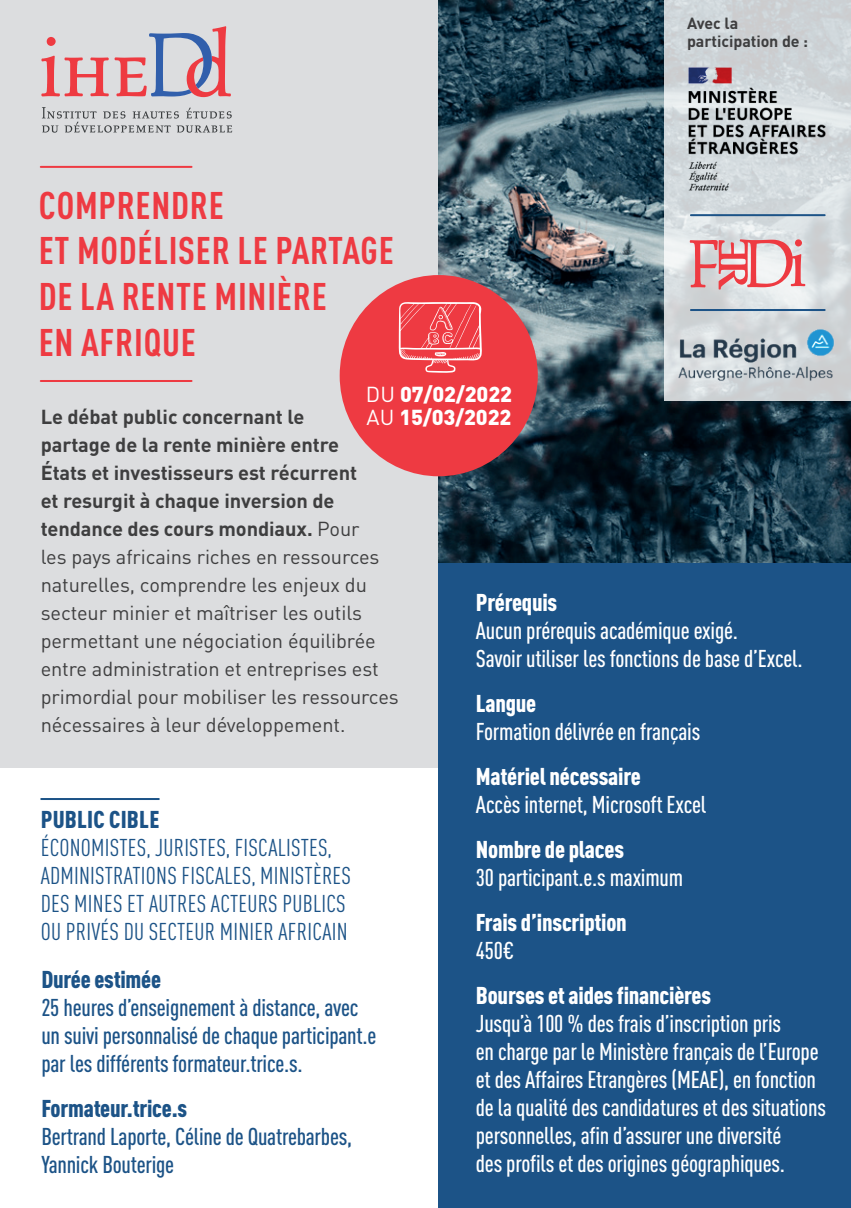
<style>
.page{position:relative;width:851px;height:1208px;background:#fff}
.page>*{position:absolute;margin:0;border:0;box-sizing:border-box;transform-origin:0 0}
.t1{font:700 condensed 38px/45.6px "DIN Pro";letter-spacing:.02em;color:#ee3a42}
.t2{font:500 condensed 24px/28px "DIN Pro";letter-spacing:-.01em;color:#fff}
.t3{font:500 condensed 24px/28px "DIN Pro";letter-spacing:-.01em;color:#1c5387}
.t4{font:condensed 24px/28px "DIN Pro";letter-spacing:.01em;color:#1c5387}
.t5{font:900 condensed 24px "DIN Pro";letter-spacing:-.01em;color:#fff}
.t6{font:900 condensed 24px "DIN Pro";letter-spacing:-.01em;color:#1c5387}
.t7{font:900 condensed 24px "DIN Pro";letter-spacing:.01em;color:#1c5387}
.t8{font:900 21.4px/23.6px "DIN Pro";letter-spacing:-.01em;color:#fff}
.t9{font:20px/28px "DIN Pro";letter-spacing:-.005em;color:#3e3e3f}
.t10{font:700 16px/18px "DIN Pro";letter-spacing:-.005em;color:#3e3e3f}
.s1{font-weight:400}
.s2{font-weight:700}
</style>
<div class="page">
<div style="left:0;top:0;width:850px;height:767px;background:#dcdddf"></div>
<div style="left:438px;top:562px;width:412px;height:646px;background:#1c5387"></div>
<img style="left:438px;top:0;width:412px;height:562px">
<svg style="left:664px;top:0;width:186px;height:401px;fill:#d0d6da"></svg>
<hr style="left:41px;top:166px;width:150px;height:2px;background:#ee3a42">
<hr style="left:41px;top:380px;width:150px;height:2px;background:#ee3a42">
<hr style="left:40px;top:798px;width:119px;height:2px;background:#1c5387">
<svg style="left:41px;top:26px;width:190px;height:71px"></svg>
<svg style="left:42px;top:107px;width:190px;height:26px"></svg>
<img style="left:681px;top:53px;width:159px;height:152px">
<svg style="left:689px;top:239px;width:116px;height:51px"></svg>
<hr style="left:690px;top:214px;width:134px;height:2px;background:#1c5387">
<div style="left:339px;top:275px;width:198px;height:201px;background:#ee3a42;border-radius:50%"></div>
<svg style="left:398px;top:302px;width:84px;height:71px"></svg>
<img style="left:674px;top:323px;width:163px;height:63px">
<hr style="left:690px;top:309px;width:134px;height:2px;background:#1c5387">
<h1 class="t1" style="left:39px;top:179px;width:356px">COMPRENDRE<br>ET MODÉLISER LE PARTAGE<br>DE LA RENTE MINIÈRE<br>EN AFRIQUE</h1>
<p class="t10" style="left:687px;top:12px;width:123px">Avec la participation de :</p>
<p class="t8" style="left:365px;top:379px;width:148px"><span class="s1">DU</span> 07/02/2022<br><span class="s1">AU</span> 15/03/2022</p>
<p class="t9" style="left:41px;top:401px;width:359px"><span class="s2">Le débat public concernant le<br>partage de la rente minière entre<br>États et investisseurs est récurrent<br>et resurgit à chaque inversion de tendance des cours mondiaux.</span> Pour<br>les pays africains riches en ressources naturelles, comprendre les enjeux du secteur minier et maîtriser les outils permettant une négociation équilibrée entre administration et entreprises est primordial pour mobiliser les ressources nécessaires à leur développement.</p>
<p class="t5" style="left:476px;top:583px;width:83px">Prérequis</p>
<p class="t2" style="left:476px;top:614px;width:328px">Aucun prérequis académique exigé.<br>Savoir utiliser les fonctions de base d’Excel.</p>
<p class="t5" style="left:476px;top:684px;width:62px">Langue</p>
<p class="t2" style="left:476px;top:715px;width:226px">Formation délivrée en français</p>
<p class="t5" style="left:476px;top:757px;width:166px">Matériel nécessaire</p>
<p class="t2" style="left:476px;top:788px;width:232px">Accès internet, Microsoft Excel</p>
<p class="t5" style="left:476px;top:830px;width:150px">Nombre de places</p>
<p class="t2" style="left:476px;top:861px;width:209px">30 participant.e.s maximum</p>
<p class="t5" style="left:476px;top:903px;width:152px">Frais d’inscription</p>
<p class="t2" style="left:476px;top:934px;width:40px">450€</p>
<p class="t5" style="left:476px;top:976px;width:237px">Bourses et aides financières</p>
<p class="t2" style="left:476px;top:1007px;width:351px">Jusqu’à 100 % des frais d’inscription pris<br>en charge par le Ministère français de l’Europe et des Affaires Etrangères (MEAE), en fonction de la qualité des candidatures et des situations personnelles, afin d’assurer une diversité<br>des profils et des origines géographiques.</p>
<p class="t7" style="left:41px;top:801px;width:120px">PUBLIC CIBLE</p>
<p class="t4" style="left:41px;top:832px;width:312px">ÉCONOMISTES, JURISTES, FISCALISTES, ADMINISTRATIONS FISCALES, MINISTÈRES DES MINES ET AUTRES ACTEURS PUBLICS OU PRIVÉS DU SECTEUR MINIER AFRICAIN</p>
<p class="t6" style="left:41px;top:960px;width:121px">Durée estimée</p>
<p class="t3" style="left:41px;top:991px;width:336px">25 heures d’enseignement à distance, avec un suivi personnalisé de chaque participant.e par les différents formateur.trice.s.</p>
<p class="t6" style="left:41px;top:1089px;width:147px">Formateur.trice.s</p>
<p class="t3" style="left:41px;top:1120px;width:312px">Bertrand Laporte, Céline de Quatrebarbes,<br>Yannick Bouterige</p>
</div>
